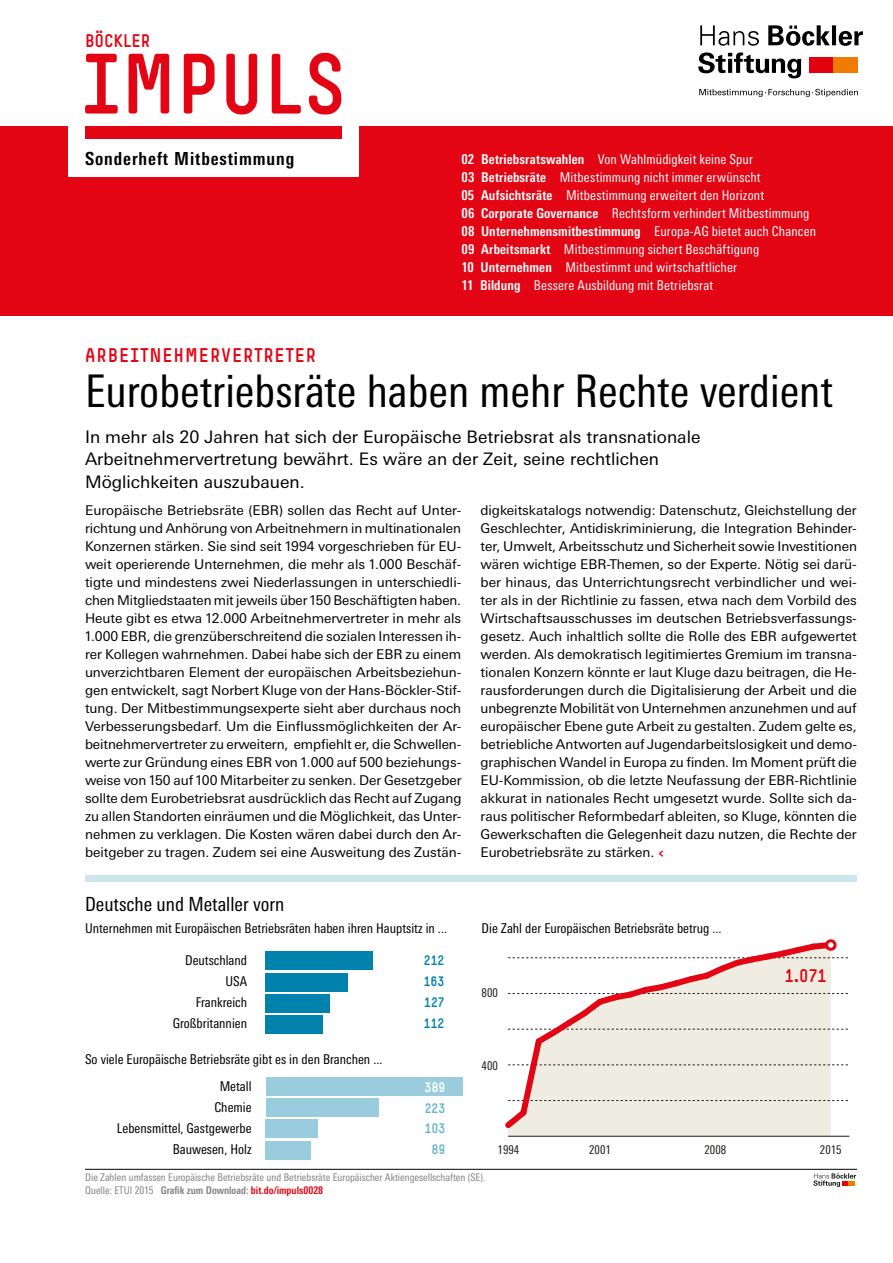
<style>
.page{position:relative;width:893px;height:1263px;background:#fff}
.page>*{position:absolute;margin:0;border:0;box-sizing:border-box;transform-origin:0 0}
.t1{font:84px "Simple HBS";color:#e30513}
.t2{font:condensed 45px "Univers Next Pro";color:#000}
.t3{font:condensed 19.5px "Univers Next Pro";color:#000}
.t4{font:19.5px "Simple HBS";letter-spacing:.05em;color:#e30513}
.t5{font:700 condensed 18px "Univers Next Pro";letter-spacing:.05em;color:#000}
.t6{font:18px "Simple HBS";color:#e30513}
.t7{font:17.25px/22.5px "Univers Next Pro";color:#000}
.t8{font:13.5px/18px "Univers Next Pro";letter-spacing:-.005em;color:#000;text-align:justify}
.t9{font:condensed 13.5px/18px "Univers Next Pro";letter-spacing:.01em;color:#fff}
.t10{font:condensed 13.5px "Univers Next Pro";color:#000}
.t11{font:13.5px/21.1px "Simple HBS";color:#0082ad;text-align:justify}
.t12{font:13.5px/20.7px "Simple HBS";color:#66b4ce}
.t13{font:13.5px "Simple HBS";color:#fff}
.t14{font:condensed 12px "Univers Next Pro";color:#1d1d1b}
.t15{font:condensed 10.5px/13.5px "Univers Next Pro";color:#818284}
.s1{font-weight:700}
.s2{font-family:"Simple HBS";color:#e30513}
.s3{font-weight:700;color:#828282}
.s4{font-weight:700;color:#e30513}
</style>
<div class="page">
<div style="left:0;top:126px;width:893px;height:190px;background:#e30513"></div>
<div style="left:68px;top:125px;width:290px;height:51px;background:#fff"></div>
<div style="left:85px;top:126px;width:256px;height:13px;background:#e30513"></div>
<svg style="left:700px;top:25px;width:163px;height:21px"></svg>
<div style="left:809px;top:57px;width:24px;height:16px;background:#e3000f"></div>
<div style="left:833px;top:57px;width:25px;height:16px;background:#ef7c00"></div>
<svg style="left:699px;top:89px;width:159px;height:8px"></svg>
<svg style="left:698px;top:52px;width:103px;height:26px"></svg>
<div style="left:85px;top:875px;width:772px;height:6px;background:#cde6ee"></div>
<svg style="left:813px;top:1173px;width:43px;height:14px"></svg>
<hr style="left:85px;top:1169px;width:772px;height:1px;background:#000">
<hr style="left:508px;top:1136px;width:341px;height:1px;background:#1d1d1b">
<svg style="left:505px;top:939px;width:343px;height:194px"></svg>
<div style="left:266px;top:952px;width:107px;height:18px;background:#0082ad"></div>
<div style="left:266px;top:973px;width:82px;height:18px;background:#0082ad"></div>
<div style="left:266px;top:994px;width:64px;height:18px;background:#0082ad"></div>
<div style="left:266px;top:1015px;width:57px;height:18px;background:#0082ad"></div>
<div style="left:266px;top:1077px;width:196px;height:18px;background:#99cdde"></div>
<div style="left:266px;top:1099px;width:112px;height:18px;background:#99cdde"></div>
<div style="left:266px;top:1120px;width:52px;height:18px;background:#99cdde"></div>
<div style="left:266px;top:1141px;width:45px;height:18px;background:#99cdde"></div>
<div style="left:827px;top:941px;width:8px;height:8px;background:#fff;border-radius:50%"></div>
<div style="left:825px;top:939px;width:11px;height:12px;border:3px solid #e30513;border-radius:50%"></div>
<h3 class="t6" style="left:85px;top:31px;width:67px">BÖCKLER</h3>
<h1 class="t1" style="left:81px;top:37px;width:266px">IMPULS</h1>
<h3 class="t5" style="left:85px;top:147px;width:211px">Sonderheft Mitbestimmung</h3>
<p class="t9" style="left:461px;top:150px;width:356px"><span class="s1">02 Betriebsratswahlen</span> Von Wahlmüdigkeit keine Spur<br><span class="s1">03 Betriebsräte</span> Mitbestimmung nicht immer erwünscht<br><span class="s1">05 Aufsichtsräte</span> Mitbestimmung erweitert den Horizont<br><span class="s1">06 Corporate Governance</span> Rechtsform verhindert Mitbestimmung <span class="s1">08 Unternehmensmitbestimmung</span> Europa-AG bietet auch Chancen <span class="s1">09 Arbeitsmarkt</span> Mitbestimmung sichert Beschäftigung<br><span class="s1">10 Unternehmen</span> Mitbestimmt und wirtschaftlicher<br><span class="s1">11 Bildung</span> Bessere Ausbildung mit Betriebsrat</p>
<h3 class="t4" style="left:85px;top:344px;width:232px">ARBEITNEHMERVERTRETER</h3>
<h2 class="t2" style="left:85px;top:365px;width:749px">Eurobetriebsräte haben mehr Rechte verdient</h2>
<p class="t7" style="left:85px;top:425px;width:617px">In mehr als 20 Jahren hat sich der Europäische Betriebsrat als transnationale<br>Arbeitnehmervertretung bewährt. Es wäre an der Zeit, seine rechtlichen<br>Möglichkeiten auszubauen.</p>
<p class="t8" style="left:85px;top:501px;width:378px">Europäische Betriebsräte (EBR) sollen das Recht auf Unter&shy;richtung und Anhörung von Arbeitnehmern in multinationalen Konzernen stärken. Sie sind seit 1994 vorgeschrieben für EU&shy;weit operierende Unternehmen, die mehr als 1.000 Beschäf&shy;tigte und mindestens zwei Niederlassungen in unterschiedli&shy;chen Mitgliedstaaten mit jeweils über 150 Beschäftigten haben.<br>Heute gibt es etwa 12.000 Arbeitnehmervertreter in mehr als 1.000 EBR, die grenzüberschreitend die sozialen Interessen ih&shy;rer Kollegen wahrnehmen. Dabei habe sich der EBR zu einem unverzichtbaren Element der europäischen Arbeitsbeziehun&shy;gen entwickelt, sagt Norbert Kluge von der Hans-Böckler-Stif&shy;tung. Der Mitbestimmungsexperte sieht aber durchaus noch Verbesserungsbedarf. Um die Einflussmöglichkeiten der Ar&shy;beitnehmervertreter zu erweitern, empfiehlt er, die Schwellen&shy;werte zur Gründung eines EBR von 1.000 auf 500 beziehungs&shy;weise von 150 auf 100 Mitarbeiter zu senken. Der Gesetzgeber sollte dem Eurobetriebsrat ausdrücklich das Recht auf Zugang zu allen Standorten einräumen und die Möglichkeit, das Unter&shy;nehmen zu verklagen. Die Kosten wären dabei durch den Ar&shy;beitgeber zu tragen. Zudem sei eine Ausweitung des Zustän-</p>
<p class="t8" style="left:480px;top:501px;width:378px">digkeitskatalogs notwendig: Datenschutz, Gleichstellung der Geschlechter, Antidiskriminierung, die Integration Behinder&shy;ter, Umwelt, Arbeitsschutz und Sicherheit sowie Investitionen wären wichtige EBR-Themen, so der Experte. Nötig sei darü&shy;ber hinaus, das Unterrichtungsrecht verbindlicher und wei&shy;ter als in der Richtlinie zu fassen, etwa nach dem Vorbild des Wirtschaftsausschusses im deutschen Betriebsverfassungs&shy;gesetz. Auch inhaltlich sollte die Rolle des EBR aufgewertet werden. Als demokratisch legitimiertes Gremium im transna&shy;tionalen Konzern könnte er laut Kluge dazu beitragen, die He&shy;rausforderungen durch die Digitalisierung der Arbeit und die unbegrenzte Mobilität von Unternehmen anzunehmen und auf europäischer Ebene gute Arbeit zu gestalten. Zudem gelte es, betriebliche Antworten auf Jugendarbeitslosigkeit und demo&shy;graphischen Wandel in Europa zu finden. Im Moment prüft die EU-Kommission, ob die letzte Neufassung der EBR-Richtlinie akkurat in nationales Recht umgesetzt wurde. Sollte sich da&shy;raus politischer Reformbedarf ableiten, so Kluge, könnten die Gewerkschaften die Gelegenheit dazu nutzen, die Rechte der Eurobetriebsräte zu stärken.<span class="s2">&lt;</span></p>
<h3 class="t3" style="left:85px;top:892px;width:201px">Deutsche und Metaller vorn</h3>
<p class="t10" style="left:85px;top:921px;width:364px">Unternehmen mit Europäischen Betriebsräten haben ihren Hauptsitz in ...</p>
<p class="t10" style="left:482px;top:921px;width:242px">Die Zahl der Europäischen Betriebsräte betrug ...</p>
<p class="t10" style="left:185px;top:952px;width:64px">Deutschland</p>
<p class="t11" style="left:424px;top:949px;width:22px">212<br>163<br>127<br>112</p>
<p class="t10" style="left:85px;top:1051px;width:299px">So viele Europäische Betriebsräte gibt es in den Branchen ...</p>
<p class="t10" style="left:225px;top:973px;width:23px">USA</p>
<p class="t10" style="left:196px;top:994px;width:53px">Frankreich</p>
<p class="t10" style="left:173px;top:1015px;width:76px">Großbritannien</p>
<p class="t10" style="left:220px;top:1078px;width:33px">Metall</p>
<p class="t13" style="left:424px;top:1079px;width:23px">389</p>
<p class="t12" style="left:425px;top:1097px;width:22px">223<br>103</p>
<p class="t10" style="left:173px;top:1141px;width:80px">Bauwesen, Holz</p>
<p class="t12" style="left:431px;top:1139px;width:16px">89</p>
<p class="t10" style="left:214px;top:1099px;width:39px">Chemie</p>
<p class="t10" style="left:117px;top:1120px;width:136px">Lebensmittel, Gastgewerbe</p>
<p class="t14" style="left:482px;top:986px;width:18px">800</p>
<p class="t14" style="left:482px;top:1059px;width:18px">400</p>
<h3 class="t6" style="left:785px;top:965px;width:43px">1.071</h3>
<p class="t14" style="left:498px;top:1142px;width:23px">1994</p>
<p class="t14" style="left:589px;top:1142px;width:23px">2001</p>
<p class="t14" style="left:705px;top:1142px;width:23px">2008</p>
<p class="t14" style="left:820px;top:1142px;width:23px">2015</p>
<p class="t15" style="left:85px;top:1170px;width:402px">Die Zahlen umfassen Europäische Betriebsräte und Betriebsräte Europäischer Aktiengesellschaften (SE).<br>Quelle: ETUI 2015 <span class="s3">Grafik zum Download:</span> <span class="s4">bit.do/impuls0028</span></p>
</div>
